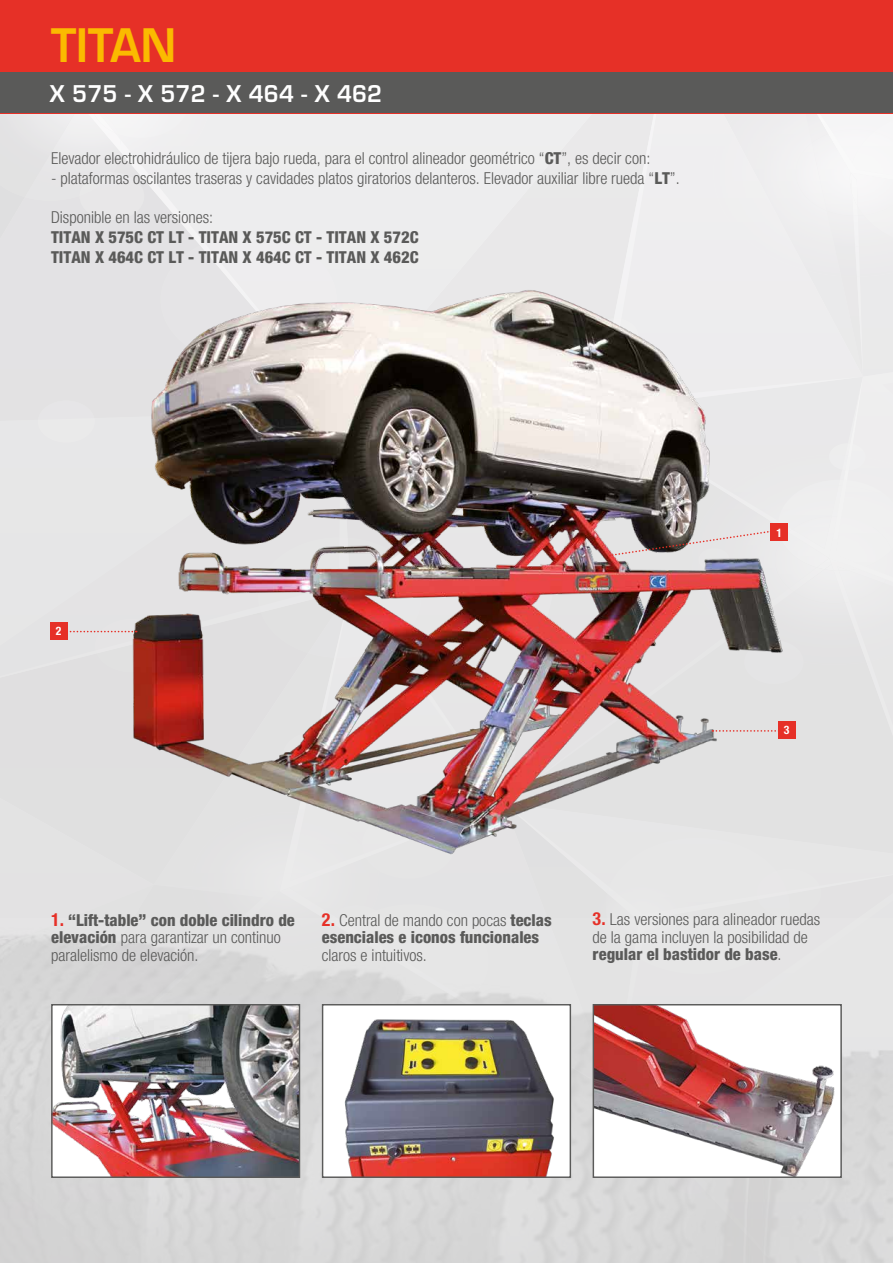
<style>
.page{position:relative;width:893px;height:1263px;background:#fff}
.page>*{position:absolute;margin:0;border:0;box-sizing:border-box;transform-origin:0 0}
.nome_prodotto_in_copertina{font:600 45px "Eurostile LT Std";color:#fbba00;scale:.95 1}
.nome_prodotto_in_copertina-2{font:600 22.5px "Eurostile LT Std";color:#fff;scale:.95 1}
.voci_tecniche{font:16.5px/17.2px "Helvetica Neue LT 47 Lt Cn";color:#5a5a59}
.voci_tecniche_uk{font:16.5px "Helvetica Neue LT 47 Lt Cn";color:#5a5a59}
.voci_tecniche_uk-2{font:16.5px "Helvetica Neue LT 87 Hv Cn";color:#5a5a59}
.t1{font:700 condensed 11.7px "Helvetica Neue LT Std";color:#fff}
.s1{font-family:"Helvetica Neue LT 87 Hv Cn"}
.s2{font-family:"Helvetica Neue LT Std";font-weight:700;font-stretch:condensed;font-size:18px;color:#e63027}
</style>
<div class="page">
<img style="left:0;top:0;width:893px;height:1263px">
<p class="nome_prodotto_in_copertina" style="left:51px;top:17px;width:133px">TITAN</p>
<p class="nome_prodotto_in_copertina-2" style="left:50px;top:79px;width:351px">X 575 - X 572 - X 464 - X 462</p>
<p class="voci_tecniche_uk" style="left:51px;top:149px;width:601px">Elevador electrohidráulico de tijera bajo rueda, para el control alineador geométrico “<span class="s1">CT</span>”, es decir con:</p>
<p class="voci_tecniche_uk" style="left:51px;top:169px;width:630px">- plataformas oscilantes traseras y cavidades platos giratorios delanteros. Elevador auxiliar libre rueda “<span class="s1">LT</span>”.</p>
<p class="voci_tecniche_uk" style="left:51px;top:208px;width:164px">Disponible en las versiones:</p>
<p class="voci_tecniche_uk-2" style="left:51px;top:227px;width:369px">TITAN X 575C CT LT - TITAN X 575C CT - TITAN X 572C</p>
<p class="voci_tecniche_uk-2" style="left:51px;top:247px;width:369px">TITAN X 464C CT LT - TITAN X 464C CT - TITAN X 462C</p>
<p class="t1" style="left:56px;top:624px;width:7px">2</p>
<p class="t1" style="left:777px;top:525px;width:7px">1</p>
<p class="t1" style="left:784px;top:723px;width:7px">3</p>
<p class="voci_tecniche" style="left:51px;top:911px;width:245px"><span class="s2">1.</span> <span class="s1">“Lift-table” con doble cilindro de elevación</span> para garantizar un continuo paralelismo de elevación.</p>
<p class="voci_tecniche" style="left:322px;top:911px;width:231px"><span class="s2">2.</span> Central de mando con pocas <span class="s1">teclas esenciales e iconos funcionales </span>claros e intuitivos.</p>
<p class="voci_tecniche" style="left:593px;top:911px;width:229px"><span class="s2">3.</span> Las versiones para alineador ruedas de la gama incluyen la posibilidad de <span class="s1">regular el bastidor de base</span>.</p>
</div>
